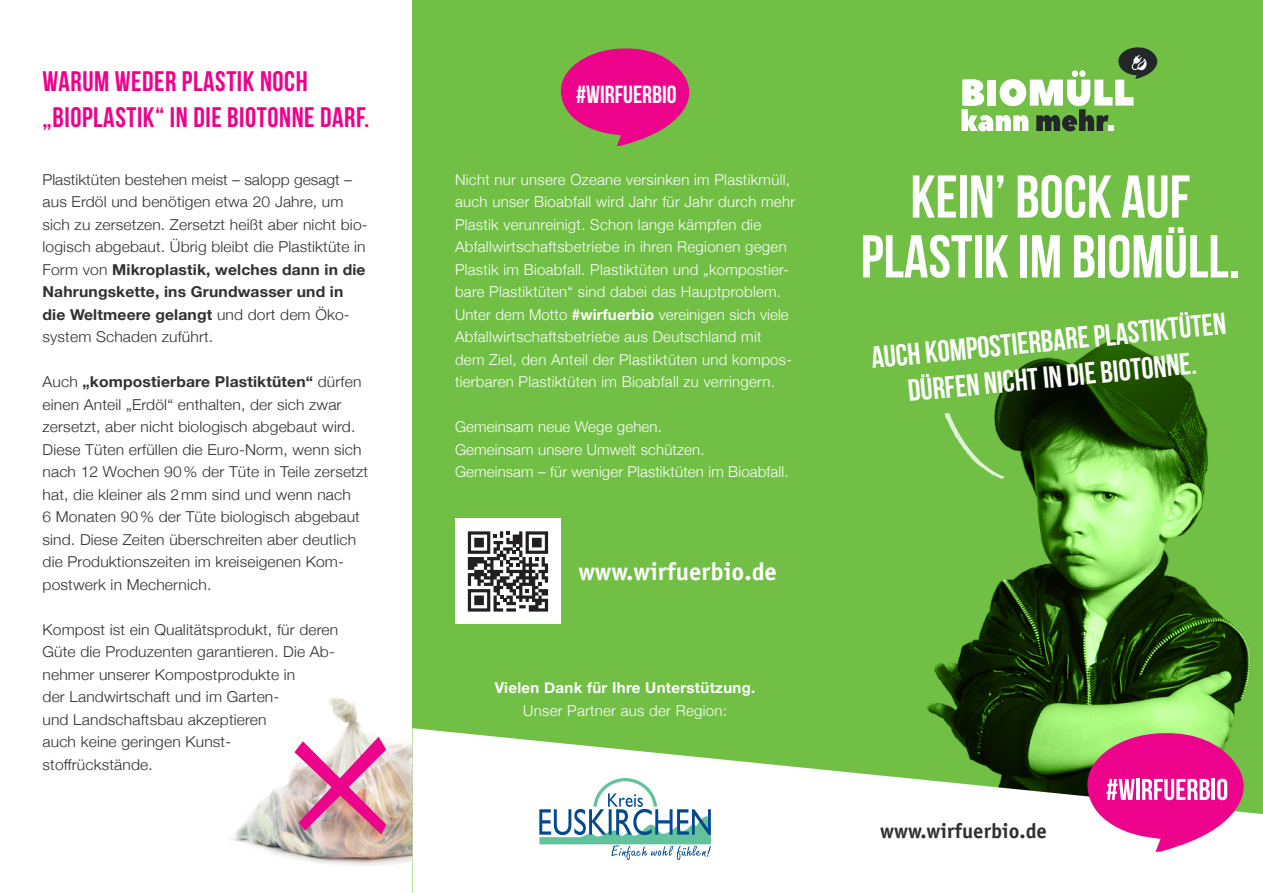
<style>
.page{position:relative;width:1263px;height:893px;background:#fff}
.page>*{position:absolute;margin:0;border:0;box-sizing:border-box;transform-origin:0 0}
.t1{font:60.3px/59.8px "Bebas Neue";color:#fff;text-align:center}
.t2{font:30.45px/36.6px "Bebas Neue";color:#fff;text-align:center}
.t3{font:28.2px/36px "Bebas Neue";letter-spacing:.02em;color:#ed028c}
.t4{font:700 24.9px "Officina Sans Std";color:#fff}
.t5{font:24.75px "Bebas Neue";color:#fff}
.t6{font:700 20.85px "Officina Sans Std";color:#312f30}
.t7{font:300 15px/22.5px "Helvetica Neue";letter-spacing:.01em;color:#312f30;scale:1.04 1}
.t8{font:300 15px/22.5px "Helvetica Neue";letter-spacing:.02em;color:#fff}
.t9{font:700 15px "Helvetica Neue";letter-spacing:.02em;color:#fff}
.s1{font-weight:700}
</style>
<div class="page">
<div style="left:412px;top:0;width:851px;height:893px;background:#71bf44"></div>
<img style="left:927px;top:339px;width:324px;height:389px">
<svg style="left:412px;top:728px;width:851px;height:165px;fill:#fff"></svg>
<svg style="left:1085px;top:730px;width:163px;height:122px;background:#e361a3"></svg>
<svg style="left:945px;top:413px;width:60px;height:67px"></svg>
<svg style="left:961px;top:47px;width:197px;height:84px"></svg>
<div style="left:455px;top:519px;width:106px;height:105px;background:#fff"></div>
<svg style="left:468px;top:531px;width:80px;height:81px"></svg>
<img style="left:229px;top:697px;width:183px;height:169px">
<svg style="left:294px;top:737px;width:92px;height:98px;background:#df8caf"></svg>
<svg style="left:560px;top:48px;width:130px;height:98px"></svg>
<svg style="left:539px;top:778px;width:172px;height:82px;background:#c2dbdf"></svg>
<h3 class="t3" style="left:43px;top:62px;width:328px">WARUM WEDER PLASTIK NOCH „BIOPLASTIK“ IN DIE BIOTONNE DARF.</h3>
<p class="t7" style="left:43px;top:167px;width:314px">Plastiktüten bestehen meist – salopp gesagt – aus Erdöl und benötigen etwa 20 Jahre, um sich zu zersetzen. Zersetzt heißt aber nicht bio&shy;logisch abgebaut. Übrig bleibt die Plastiktüte in Form von <span class="s1">Mikroplastik, welches dann in die Nahrungskette, ins Grundwasser und in die Weltmeere gelangt</span> und dort dem Öko&shy;system Schaden zuführt.</p>
<p class="t7" style="left:43px;top:369px;width:315px">Auch <span class="s1">„kompostierbare Plastiktüten“</span> dürfen einen Anteil „Erdöl“ enthalten, der sich zwar zersetzt, aber nicht biologisch abgebaut wird.<br>Diese Tüten erfüllen die Euro-Norm, wenn sich nach 12 Wochen 90% der Tüte in Teile zersetzt hat, die kleiner als 2mm sind und wenn nach<br>6 Monaten 90% der Tüte biologisch abgebaut sind. Diese Zeiten überschreiten aber deutlich die Produktionszeiten im kreiseigenen Kom&shy;postwerk in Mechernich.</p>
<p class="t7" style="left:43px;top:617px;width:286px">Kompost ist ein Qualitätsprodukt, für deren Güte die Produzenten garantieren. Die Ab&shy;nehmer unserer Kompostprodukte in<br>der Landwirtschaft und im Garten-<br>und Landschaftsbau akzeptieren<br>auch keine geringen Kunst&shy;stoffrückstände.</p>
<h3 class="t5" style="left:576px;top:81px;width:102px">#WIRFUERBIO</h3>
<p class="t8" style="left:455px;top:167px;width:342px">Nicht nur unsere Ozeane versinken im Plastikmüll, auch unser Bioabfall wird Jahr für Jahr durch mehr Plastik verunreinigt. Schon lange kämpfen die Abfallwirtschaftsbetriebe in ihren Regionen gegen Plastik im Bioabfall. Plastiktüten und „kompostier&shy;bare Plastiktüten“ sind dabei das Hauptproblem.<br>Unter dem Motto <span class="s1">#wirfuerbio</span> vereinigen sich viele Abfallwirtschaftsbetriebe aus Deutschland mit<br>dem Ziel, den Anteil der Plastiktüten und kompos&shy;tierbaren Plastiktüten im Bioabfall zu verringern.</p>
<p class="t8" style="left:455px;top:414px;width:335px">Gemeinsam neue Wege gehen.<br>Gemeinsam unsere Umwelt schützen.<br>Gemeinsam – für weniger Plastiktüten im Bioabfall.</p>
<h3 class="t4" style="left:578px;top:556px;width:200px">www.wirfuerbio.de</h3>
<p class="t9" style="left:495px;top:676px;width:262px">Vielen Dank für Ihre Unterstützung.</p>
<p class="t8" style="left:523px;top:698px;width:205px">Unser Partner aus der Region:</p>
<h1 class="t1" style="left:861px;top:165px;width:381px">KEIN’ BOCK AUF<br>PLASTIK IM BIOMÜLL.</h1>
<h2 class="t2" style="left:870px;top:337px;width:358px;rotate:-5deg">AUCH KOMPOSTIERBARE PLASTIKTÜTEN<br>DÜRFEN NICHT IN DIE BIOTONNE.</h2>
<h3 class="t6" style="left:880px;top:818px;width:168px">www.wirfuerbio.de</h3>
</div>
